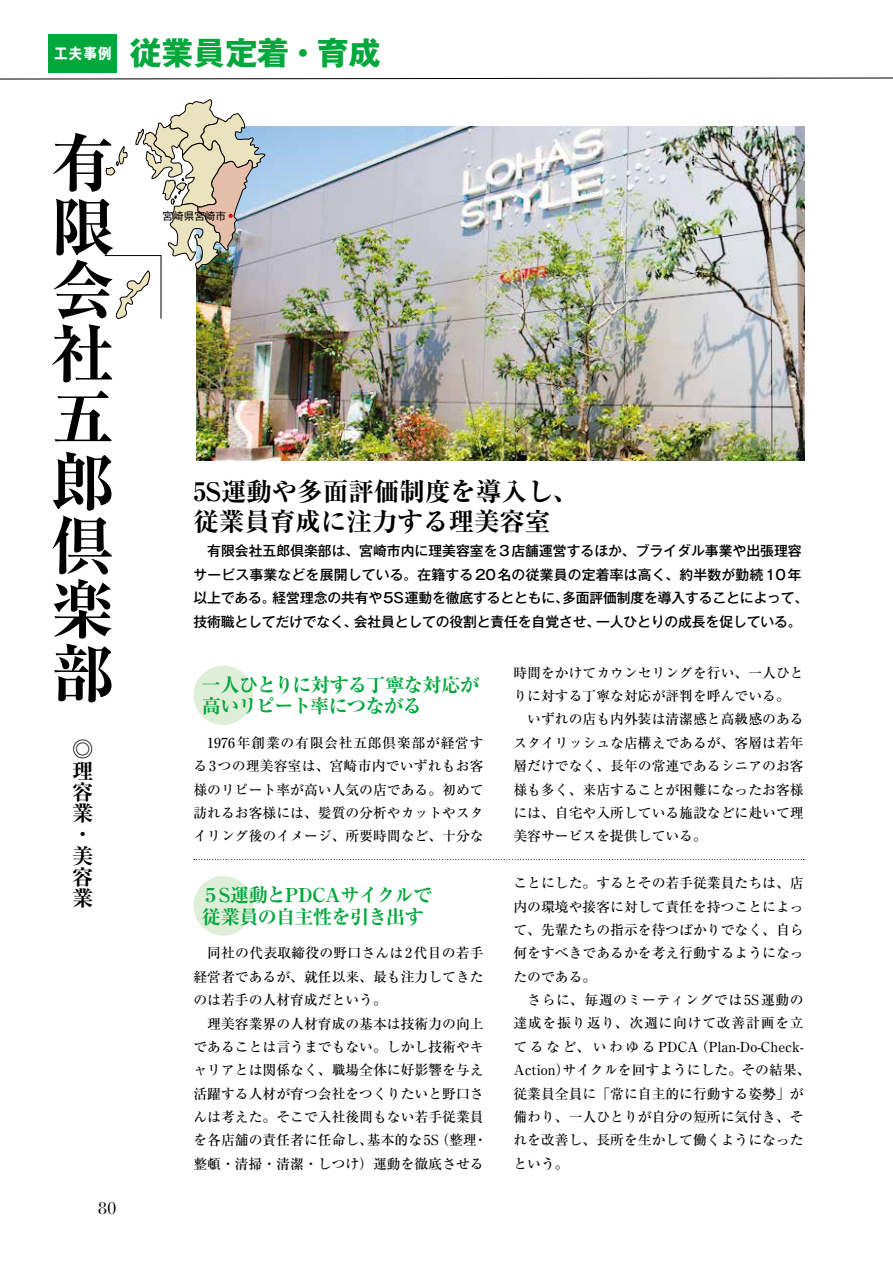
<style>
.page{position:relative;width:893px;height:1263px;background:#fff}
.page>*{position:absolute;margin:0;border:0;box-sizing:border-box;transform-origin:0 0}
.t1{font:700 expanded 63.75px/63.8px "Ryumin Pr 6 N";color:#000;text-align:justify}
.t2{font:700 31.95px "Gothic MB101 Pr 6 N";color:#00a73b}
.t3{font:700 expanded 25.5px/29.7px "Ryumin Pr 6 N";color:#000}
.t4{font:700 expanded 21.3px/21.3px "Ryumin Pr 6 N";color:#000}
.t5{font:700 expanded 19.2px/21.3px "Ryumin Pr 6 N";letter-spacing:-.035em;color:#00a73b}
.t6{font:16.95px "Bauer Bodoni";color:#000}
.t7{font:500 13.8px/23.4px "Ryumin Pr 6 N";color:#000;text-align:justify}
.t8{font:500 13.8px/23.4px "Gothic MB101 Pr 6 N";letter-spacing:-.01em;color:#000;text-align:center}
.t9{font:10.65px "Gothic MB101 Pr 6 N";color:#000}
</style>
<div class="page">
<img style="left:196px;top:127px;width:608px;height:333px">
<svg style="left:0;top:34px;width:893px;height:46px"></svg>
<div style="left:193px;top:665px;width:60px;height:60px;background:#dfeed8;border-radius:50%"></div>
<svg style="left:194px;top:859px;width:610px;height:1px"></svg>
<div style="left:193px;top:876px;width:60px;height:59px;background:#dfeed8;border-radius:50%"></div>
<svg style="left:96px;top:99px;width:169px;height:222px"></svg>
<h2 class="t2" style="left:54px;top:27px;width:328px"><sup>工夫事例</sup> 従業員定着・育成</h2>
<h1 class="t1" style="left:51px;top:129px;width:63px">有限会社五郎倶楽部</h1>
<h3 class="t4" style="left:72px;top:738px;width:22px">◎理容業・美容業</h3>
<p class="t6" style="left:98px;top:1198px;width:20px">80</p>
<p class="t9" style="left:162px;top:207px;width:65px">宮崎県宮崎市</p>
<h3 class="t3" style="left:193px;top:475px;width:386px">5S運動や多面評価制度を導入し、従業員育成に注力する理美容室</h3>
<p class="t8" style="left:193px;top:539px;width:616px">有限会社五郎倶楽部は、宮崎市内に理美容室を3店舗運営するほか、ブライダル事業や出張理容<br>サービス事業などを展開している。在籍する20名の従業員の定着率は高く、約半数が勤続10年以上である。経営理念の共有や5S運動を徹底するとともに、多面評価制度を導入することによって、技術職としてだけでなく、会社員としての役割と責任を自覚させ、一人ひとりの成長を促している。</p>
<h3 class="t5" style="left:202px;top:673px;width:279px">一人ひとりに対する丁寧な対応が高いリピート率につながる</h3>
<p class="t7" style="left:193px;top:730px;width:292px;text-indent:14px">1976年創業の有限会社五郎倶楽部が経営する3つの理美容室は、宮崎市内でいずれもお客様のリピート率が高い人気の店である。初めて訪れるお客様には、髪質の分析やカットやスタイリング後のイメージ、所要時間など、十分な</p>
<h3 class="t5" style="left:201px;top:884px;width:233px">５S運動とPDCAサイクルで従業員の自主性を引き出す</h3>
<p class="t7" style="left:193px;top:941px;width:292px;text-indent:14px">同社の代表取締役の野口さんは2代目の若手経営者であるが、就任以来、最も注力してきたのは若手の人材育成だという。</p>
<p class="t7" style="left:193px;top:1011px;width:295px;text-align:left;text-indent:14px">理美容業界の人材育成の基本は技術力の向上であることは言うまでもない。しかし技術やキャリアとは関係なく、職場全体に好影響を与え活躍する人材が育つ会社をつくりたいと野口さんは考えた。そこで入社後間もない若手従業員を各店舗の責任者に任命し、基本的な5S（整理・整頓・清掃・清潔・しつけ）運動を徹底させる</p>
<p class="t7" style="left:513px;top:660px;width:292px">時間をかけてカウンセリングを行い、一人ひとりに対する丁寧な対応が評判を呼んでいる。</p>
<p class="t7" style="left:513px;top:707px;width:292px;text-indent:14px">いずれの店も内外装は清潔感と高級感のあるスタイリッシュな店構えであるが、客層は若年層だけでなく、長年の常連であるシニアのお客様も多く、来店することが困難になったお客様には、自宅や入所している施設などに赴いて理美容サービスを提供している。</p>
<p class="t7" style="left:513px;top:871px;width:292px">ことにした。するとその若手従業員たちは、店内の環境や接客に対して責任を持つことによって、先輩たちの指示を待つばかりでなく、自ら何をすべきであるかを考え行動するようになったのである。</p>
<p class="t7" style="left:513px;top:987px;width:299px;text-align:left;text-indent:14px">さらに、毎週のミーティングでは5S運動の達成を振り返り、次週に向けて改善計画を立てるなど、いわゆる PDCA（Plan-Do-Check-<br>Action）サイクルを回すようにした。その結果、従業員全員に「常に自主的に行動する姿勢」が備わり、一人ひとりが自分の短所に気付き、それを改善し、長所を生かして働くようになったという。</p>
</div>
